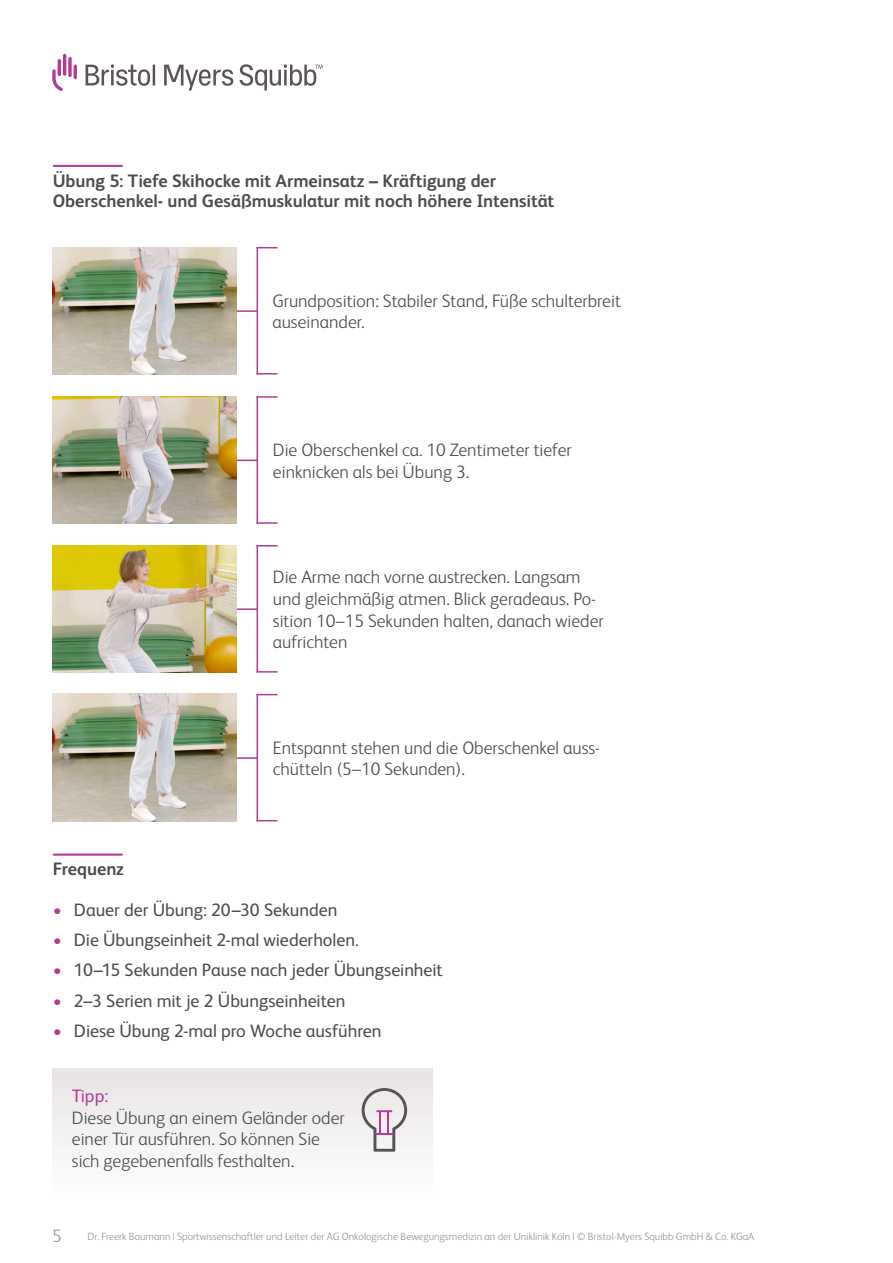
<style>
.page{position:relative;width:893px;height:1263px;background:#fff}
.page>*{position:absolute;margin:0;border:0;box-sizing:border-box;transform-origin:0 0}
.t1{font:300 18px/21.6px "BMS Humanity";color:#4b4c4d}
.t2{font:18px "BMS Humanity";letter-spacing:-.005em;color:#4b4c4d}
.t3{font:700 18px/19.8px "BMS Humanity";letter-spacing:-.005em;color:#4b4c4d}
.t4{font:18px "BMS Humanity";color:#b33b96}
.t5{font:300 18px "BMS Humanity";color:#939598}
.t6{font:300 10.5px "BMS Humanity";color:#939598}
.s1{color:#b33b96}
</style>
<div class="page">
<svg style="left:52px;top:54px;width:25px;height:37px"></svg>
<svg style="left:86px;top:64px;width:236px;height:27px"></svg>
<hr style="left:54px;top:165px;width:68px;height:2px;background:#b33b96">
<hr style="left:54px;top:853px;width:68px;height:3px;background:#b33b96">
<hr style="left:237px;top:757px;width:21px;height:2px;background:#b33b96">
<svg style="left:258px;top:694px;width:20px;height:1px"></svg>
<svg style="left:258px;top:820px;width:20px;height:1px"></svg>
<hr style="left:257px;top:694px;width:1px;height:127px;background:#b33b96">
<hr style="left:237px;top:608px;width:21px;height:2px;background:#b33b96">
<svg style="left:258px;top:545px;width:20px;height:1px"></svg>
<hr style="left:257px;top:671px;width:21px;height:2px;background:#b33b96">
<hr style="left:257px;top:545px;width:1px;height:128px;background:#b33b96">
<svg style="left:237px;top:460px;width:20px;height:1px"></svg>
<hr style="left:257px;top:396px;width:21px;height:2px;background:#b33b96">
<hr style="left:257px;top:522px;width:21px;height:2px;background:#b33b96">
<hr style="left:257px;top:396px;width:1px;height:128px;background:#b33b96">
<hr style="left:237px;top:310px;width:21px;height:2px;background:#b33b96">
<svg style="left:258px;top:247px;width:20px;height:1px"></svg>
<svg style="left:258px;top:373px;width:20px;height:1px"></svg>
<hr style="left:257px;top:247px;width:1px;height:127px;background:#b33b96">
<div style="left:52px;top:1069px;width:380px;height:127px;background:#f3f1f1"></div>
<svg style="left:361px;top:1088px;width:46px;height:64px"></svg>
<img style="left:52px;top:247px;width:185px;height:128px">
<img style="left:52px;top:694px;width:185px;height:127px">
<img style="left:52px;top:396px;width:185px;height:128px">
<img style="left:52px;top:545px;width:185px;height:128px">
<p class="t3" style="left:53px;top:170px;width:503px">Übung 5: Tiefe Skihocke mit Armeinsatz – Kräftigung der<br>Oberschenkel- und Gesäßmuskulatur mit noch höhere Intensität</p>
<p class="t1" style="left:272px;top:289px;width:350px">Grundposition: Stabiler Stand, Füße schulterbreit auseinander.</p>
<p class="t1" style="left:273px;top:438px;width:300px">Die Oberschenkel ca. 10 Zentimeter tiefer einknicken als bei Übung 3.</p>
<p class="t1" style="left:273px;top:565px;width:332px">Die Arme nach vorne austrecken. Langsam und gleichmäßig atmen. Blick geradeaus. Po&shy;sition 10–15 Sekunden halten, danach wieder aufrichten</p>
<p class="t3" style="left:53px;top:858px;width:73px">Frequenz</p>
<p class="t1" style="left:273px;top:736px;width:329px">Entspannt stehen und die Oberschenkel auss&shy;chütteln (5–10 Sekunden).</p>
<p class="t2" style="left:53px;top:897px;width:286px"><span class="s1">•</span> Dauer der Übung: 20–30 Sekunden</p>
<p class="t2" style="left:53px;top:927px;width:308px"><span class="s1">•</span> Die Übungseinheit 2-mal wiederholen.</p>
<p class="t2" style="left:53px;top:957px;width:392px"><span class="s1">•</span> 10–15 Sekunden Pause nach jeder Übungseinheit</p>
<p class="t2" style="left:53px;top:987px;width:294px"><span class="s1">•</span> 2–3 Serien mit je 2 Übungseinheiten</p>
<p class="t2" style="left:53px;top:1018px;width:330px"><span class="s1">•</span> Diese Übung 2-mal pro Woche ausführen</p>
<p class="t4" style="left:72px;top:1083px;width:38px">Tipp:</p>
<p class="t1" style="left:72px;top:1105px;width:274px">Diese Übung an einem Geländer oder einer Tür ausführen. So können Sie sich gegebenenfalls festhalten.</p>
<p class="t5" style="left:52px;top:1224px;width:11px">5</p>
<p class="t6" style="left:88px;top:1229px;width:668px">Dr. Freerk Baumann | Sportwissenschaftler und Leiter der AG Onkologische Bewegungsmedizin an der Uniklinik Köln | © Bristol-Myers Squibb GmbH &amp; Co. KGaA</p>
</div>
